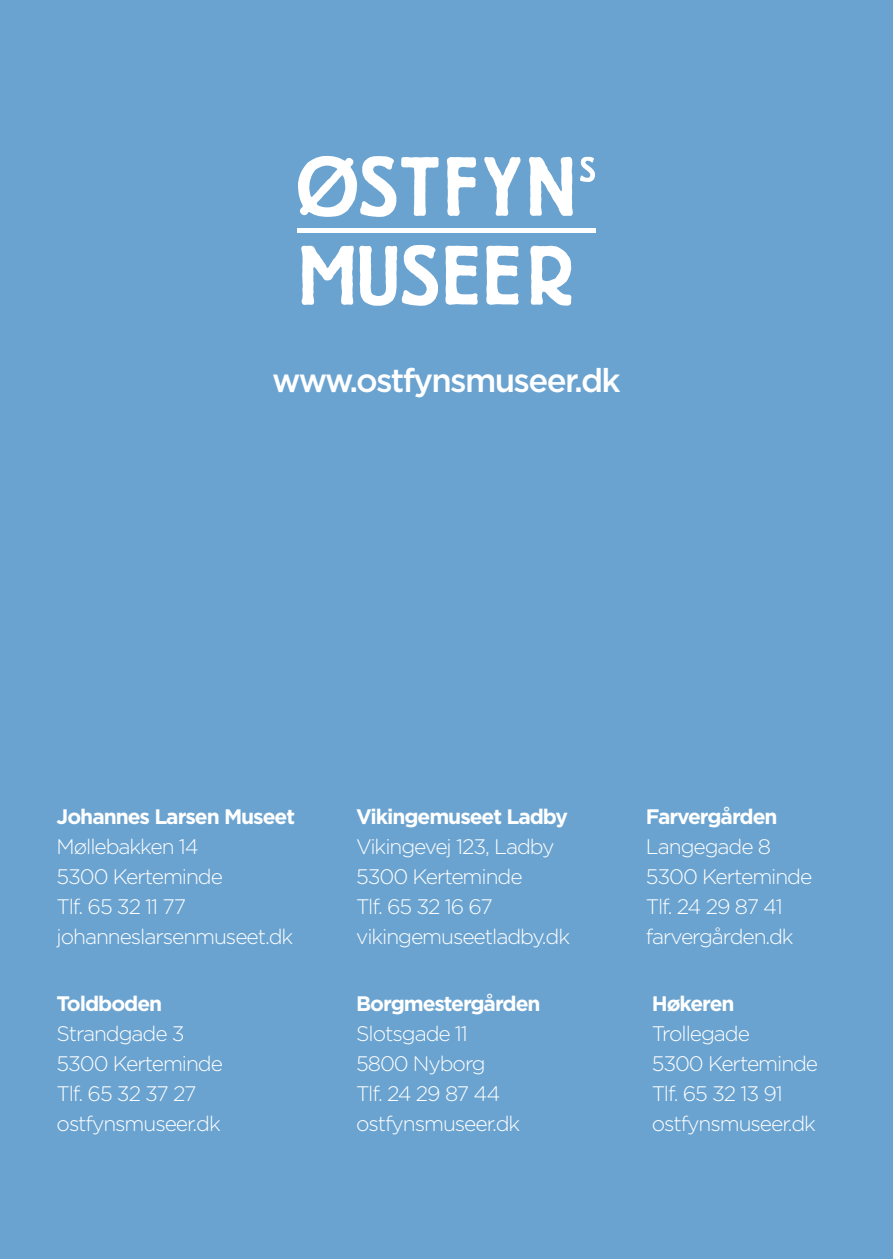
<style>
.page{position:relative;width:893px;height:1259px;background:#6aa3d0}
.page>*{position:absolute;margin:0;border:0;box-sizing:border-box;transform-origin:0 0}
.t1{font:500 33px "Gotham";letter-spacing:-.05em;color:#fff}
.t2{font:300 21px/30px "Gotham";letter-spacing:-.05em;color:#fff}
.t3{font:700 21px "Gotham";letter-spacing:-.05em;color:#fff}
</style>
<div class="page">
<div style="left:297px;top:228px;width:299px;height:5px;background:#fff"></div>
<svg style="left:580px;top:157px;width:15px;height:25px"></svg>
<svg style="left:298px;top:156px;width:141px;height:61px"></svg>
<svg style="left:447px;top:157px;width:29px;height:59px"></svg>
<svg style="left:484px;top:157px;width:36px;height:59px"></svg>
<svg style="left:529px;top:157px;width:44px;height:59px"></svg>
<svg style="left:301px;top:245px;width:137px;height:61px"></svg>
<svg style="left:445px;top:246px;width:33px;height:59px"></svg>
<svg style="left:486px;top:246px;width:32px;height:59px"></svg>
<svg style="left:530px;top:246px;width:41px;height:60px"></svg>
<h1 class="t1" style="left:272px;top:359px;width:350px">www.ostfynsmuseer.dk</h1>
<p class="t3" style="left:57px;top:802px;width:240px">Johannes Larsen Museet</p>
<p class="t2" style="left:57px;top:831px;width:238px">Møllebakken 14<br>5300 Kerteminde<br>Tlf. 65 32 11 77 johanneslarsenmuseet.dk</p>
<p class="t3" style="left:57px;top:989px;width:107px">Toldboden</p>
<p class="t2" style="left:57px;top:1018px;width:168px">Strandgade 3<br>5300 Kerteminde<br>Tlf. 65 32 37 27 ostfynsmuseer.dk</p>
<p class="t3" style="left:356px;top:803px;width:213px">Vikingemuseet Ladby</p>
<p class="t2" style="left:356px;top:831px;width:215px">Vikingevej 123, Ladby<br>5300 Kerteminde<br>Tlf. 65 32 16 67 vikingemuseetladby.dk</p>
<p class="t3" style="left:356px;top:990px;width:186px">Borgmestergården</p>
<p class="t2" style="left:356px;top:1018px;width:166px">Slotsgade 11<br>5800 Nyborg<br>Tlf. 24 29 87 44 ostfynsmuseer.dk</p>
<p class="t3" style="left:646px;top:803px;width:133px">Farvergården</p>
<p class="t2" style="left:646px;top:831px;width:168px">Langegade 8<br>5300 Kerteminde<br>Tlf. 24 29 87 41 farvergården.dk</p>
<p class="t3" style="left:652px;top:989px;width:84px">Høkeren</p>
<p class="t2" style="left:652px;top:1018px;width:168px">Trollegade<br>5300 Kerteminde<br>Tlf. 65 32 13 91 ostfynsmuseer.dk</p>
</div>
